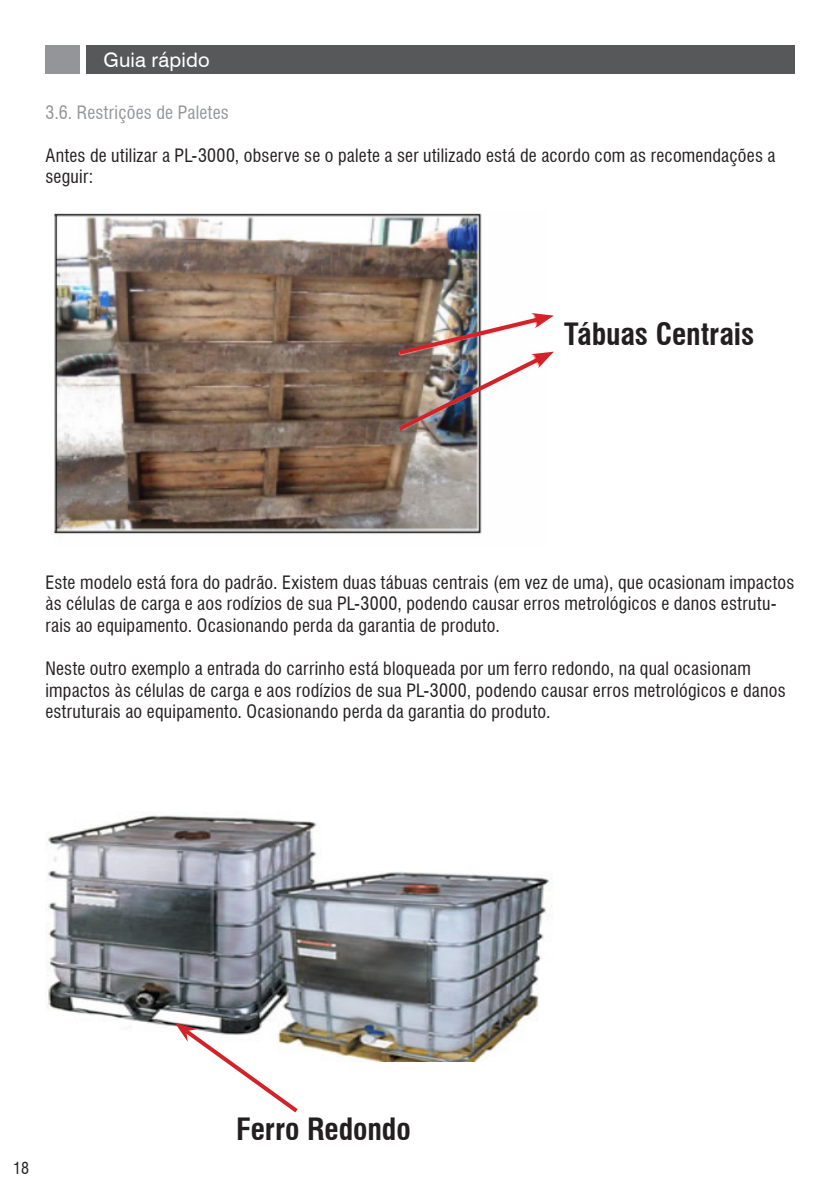
<style>
.page{position:relative;width:840px;height:1191px;background:#fff}
.page>*{position:absolute;margin:0;border:0;box-sizing:border-box;transform-origin:0 0}
.Texto{font:700 condensed 30px "Swiss 721 BT";letter-spacing:-.005em;color:#231f20}
.t1{font:20px "Swiss 721 BT";letter-spacing:.01em;color:#fff}
.Texto-2{font:condensed 18px/21.6px "Swiss 721 BT";letter-spacing:.015em;color:#231f20}
.SubTítulo{font:condensed 18px "Swiss 721 BT";letter-spacing:.015em;color:#939598}
.t2{font:condensed 16px "Swiss 721 BT";color:#231f20}
</style>
<div class="page">
<div style="left:86px;top:45px;width:708px;height:29px;background:#57585a"></div>
<div style="left:45px;top:45px;width:35px;height:29px;background:#939598"></div>
<img style="left:54px;top:213px;width:500px;height:321px">
<img style="left:394px;top:313px;width:159px;height:121px">
<img style="left:47px;top:815px;width:505px;height:247px">
<svg style="left:175px;top:1023px;width:127px;height:90px"></svg>
<p class="t1" style="left:103px;top:46px;width:108px">Guia rápido</p>
<p class="SubTítulo" style="left:45px;top:101px;width:185px">3.6. Restrições de Paletes</p>
<p class="Texto-2" style="left:45px;top:144px;width:731px">Antes de utilizar a PL-3000, observe se o palete a ser utilizado está de acordo com as recomendações a seguir:</p>
<p class="Texto" style="left:563px;top:316px;width:191px">Tábuas Centrais</p>
<p class="Texto-2" style="left:45px;top:571px;width:750px">Este modelo está fora do padrão. Existem duas tábuas centrais (em vez de uma), que ocasionam impactos às células de carga e aos rodízios de sua PL-3000, podendo causar erros metrológicos e danos estrutu&shy;rais ao equipamento. Ocasionando perda da garantia de produto.</p>
<p class="Texto-2" style="left:45px;top:657px;width:741px">Neste outro exemplo a entrada do carrinho está bloqueada por um ferro redondo, na qual ocasionam impactos às células de carga e aos rodízios de sua PL-3000, podendo causar erros metrológicos e danos estruturais ao equipamento. Ocasionando perda da garantia do produto.</p>
<p class="t2" style="left:13px;top:1159px;width:17px">18</p>
<p class="Texto" style="left:236px;top:1111px;width:176px">Ferro Redondo</p>
</div>
